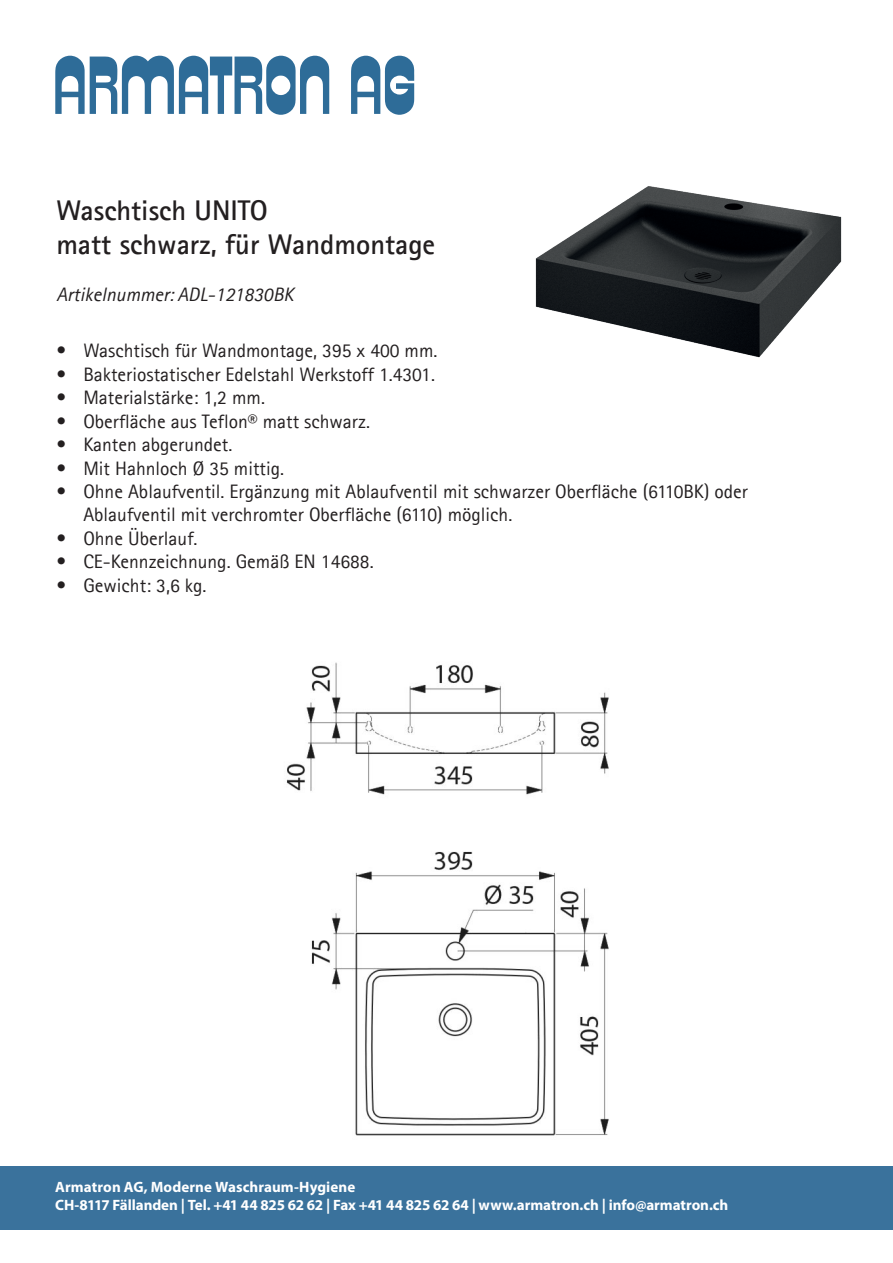
<style>
.page{position:relative;width:893px;height:1263px;background:#fff}
.page>*{position:absolute;margin:0;border:0;box-sizing:border-box;transform-origin:0 0}
.t1{font:700 28.5px/34.2px "Agfa Rotis Sans Serif";color:#231f20}
.t2{font:19.5px/23.4px "Agfa Rotis Sans Serif";color:#231f20}
.t3{font:italic 19.5px "Agfa Rotis Sans Serif";color:#231f20}
.t4{font:700 15px/18px "Myriad Pro";letter-spacing:-.005em;color:#fff}
</style>
<div class="page">
<div style="left:0;top:1166px;width:893px;height:64px;background:#3a729c"></div>
<svg style="left:55px;top:56px;width:359px;height:59px"></svg>
<img style="left:535px;top:186px;width:307px;height:172px">
<img style="left:286px;top:662px;width:323px;height:474px">
<p class="t1" style="left:56px;top:192px;width:380px">Waschtisch UNITO<br>matt schwarz, für Wandmontage</p>
<p class="t3" style="left:56px;top:282px;width:239px">Artikelnummer: ADL-121830BK</p>
<p class="t2" style="left:56px;top:339px;width:383px">• Waschtisch für Wandmontage, 395 x 400 mm.</p>
<p class="t2" style="left:56px;top:362px;width:380px">• Bakteriostatischer Edelstahl Werkstoff 1.4301.</p>
<p class="t2" style="left:56px;top:386px;width:210px">• Materialstärke: 1,2 mm.</p>
<p class="t2" style="left:56px;top:409px;width:315px">• Oberfläche aus Teflon® matt schwarz.</p>
<p class="t2" style="left:56px;top:433px;width:178px">• Kanten abgerundet.</p>
<p class="t2" style="left:56px;top:456px;width:229px">• Mit Hahnloch Ø 35 mittig.</p>
<p class="t2" style="left:83px;top:479px;width:666px;text-indent:-27px">• Ohne Ablaufventil. Ergänzung mit Ablaufventil mit schwarzer Oberfläche (6110BK) oder<br>Ablaufventil mit verchromter Oberfläche (6110) möglich.</p>
<p class="t2" style="left:56px;top:526px;width:143px">• Ohne Überlauf.</p>
<p class="t2" style="left:56px;top:550px;width:319px">• CE-Kennzeichnung. Gemäß EN 14688.</p>
<p class="t2" style="left:56px;top:573px;width:152px">• Gewicht: 3,6 kg.</p>
<p class="t4" style="left:55px;top:1177px;width:675px">Armatron AG, Moderne Waschraum-Hygiene<br>CH-8117 Fällanden | Tel. +41 44 825 62 62 | Fax +41 44 825 62 64 | www.armatron.ch | info@armatron.ch</p>
</div>
